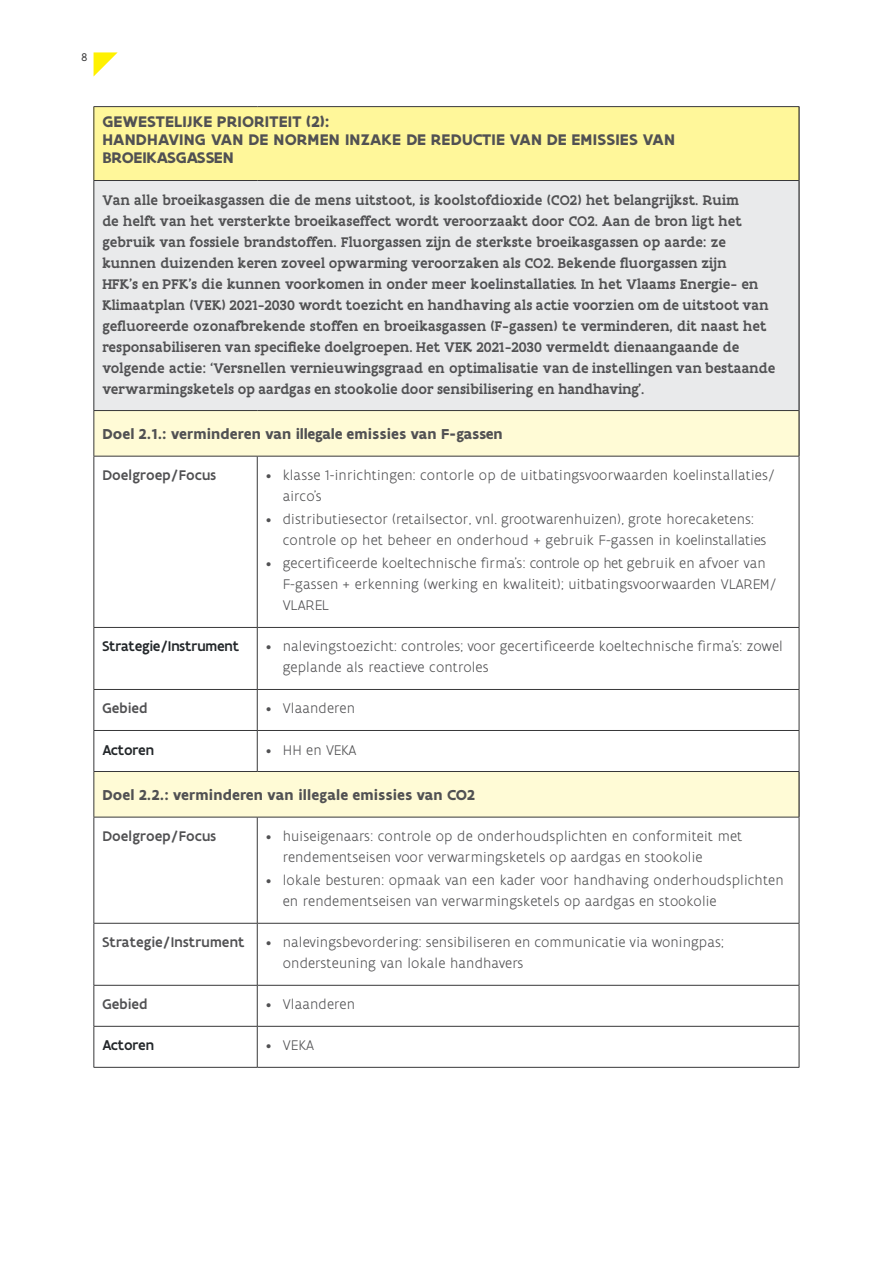
<style>
.page{position:relative;width:893px;height:1263px;background:#fff}
.page>*{position:absolute;margin:0;border:0;box-sizing:border-box;transform-origin:0 0}
.t1_1{font:700 16.5px/18px "Flanders Art Sans";letter-spacing:.01em;color:#515153}
.t1_3{font:700 15.45px "Flanders Art Sans";letter-spacing:.01em;color:#515153}
.t1{font:300 15px/21px "Flanders Art Sans";letter-spacing:.01em;color:#515153}
.t1_2{font:500 15px/21px "Flanders Art Serif";letter-spacing:.01em;color:#515153}
.t1_4{font:500 15px "Flanders Art Sans";letter-spacing:.01em;color:#515153}
.t1_4-2{font:500 15px "Flanders Art Sans";letter-spacing:-.01em;color:#23272a}
.t2{font:12px "Flanders Art Sans";color:#383839}
</style>
<div class="page">
<svg style="left:94px;top:52px;width:24px;height:24px"></svg>
<div style="left:94px;top:107px;width:705px;height:73px;background:#fff79a"></div>
<div style="left:94px;top:180px;width:705px;height:231px;background:#e9eaeb"></div>
<svg style="left:95px;top:411px;width:704px;height:406px"></svg>
<hr style="left:257px;top:456px;width:1px;height:171px;background:#383839">
<hr style="left:94px;top:627px;width:163px;height:1px;background:#383839">
<hr style="left:257px;top:627px;width:542px;height:1px;background:#383839">
<hr style="left:257px;top:628px;width:1px;height:61px;background:#383839">
<hr style="left:94px;top:689px;width:163px;height:1px;background:#383839">
<hr style="left:257px;top:689px;width:542px;height:1px;background:#383839">
<hr style="left:257px;top:690px;width:1px;height:40px;background:#383839">
<hr style="left:94px;top:730px;width:163px;height:1px;background:#383839">
<hr style="left:257px;top:730px;width:542px;height:1px;background:#383839">
<hr style="left:257px;top:731px;width:1px;height:40px;background:#383839">
<hr style="left:257px;top:817px;width:1px;height:106px;background:#383839">
<hr style="left:94px;top:923px;width:163px;height:1px;background:#383839">
<hr style="left:257px;top:923px;width:542px;height:1px;background:#383839">
<hr style="left:257px;top:923px;width:1px;height:62px;background:#383839">
<hr style="left:94px;top:985px;width:163px;height:1px;background:#383839">
<hr style="left:257px;top:985px;width:542px;height:1px;background:#383839">
<hr style="left:257px;top:985px;width:1px;height:41px;background:#383839">
<hr style="left:94px;top:1026px;width:163px;height:1px;background:#383839">
<hr style="left:257px;top:1026px;width:542px;height:1px;background:#383839">
<hr style="left:257px;top:1026px;width:1px;height:41px;background:#383839">
<hr style="left:94px;top:106px;width:163px;height:1px;background:#383839">
<hr style="left:257px;top:106px;width:542px;height:1px;background:#383839">
<hr style="left:94px;top:180px;width:163px;height:1px;background:#383839">
<hr style="left:257px;top:180px;width:542px;height:1px;background:#383839">
<hr style="left:94px;top:410px;width:163px;height:1px;background:#383839">
<hr style="left:257px;top:410px;width:542px;height:1px;background:#383839">
<hr style="left:94px;top:456px;width:163px;height:1px;background:#383839">
<hr style="left:257px;top:456px;width:542px;height:1px;background:#383839">
<hr style="left:94px;top:771px;width:163px;height:1px;background:#383839">
<hr style="left:257px;top:771px;width:542px;height:1px;background:#383839">
<hr style="left:94px;top:817px;width:163px;height:1px;background:#383839">
<hr style="left:257px;top:817px;width:542px;height:1px;background:#383839">
<hr style="left:94px;top:1067px;width:163px;height:1px;background:#383839">
<hr style="left:257px;top:1067px;width:542px;height:1px;background:#383839">
<hr style="left:94px;top:107px;width:1px;height:73px;background:#383839">
<hr style="left:94px;top:181px;width:1px;height:229px;background:#383839">
<hr style="left:94px;top:411px;width:1px;height:45px;background:#383839">
<hr style="left:94px;top:456px;width:1px;height:171px;background:#383839">
<hr style="left:799px;top:456px;width:1px;height:171px;background:#383839">
<hr style="left:94px;top:628px;width:1px;height:61px;background:#383839">
<hr style="left:799px;top:628px;width:1px;height:61px;background:#383839">
<hr style="left:94px;top:690px;width:1px;height:40px;background:#383839">
<hr style="left:799px;top:690px;width:1px;height:40px;background:#383839">
<hr style="left:94px;top:731px;width:1px;height:40px;background:#383839">
<hr style="left:799px;top:731px;width:1px;height:40px;background:#383839">
<hr style="left:94px;top:772px;width:1px;height:45px;background:#383839">
<hr style="left:94px;top:817px;width:1px;height:106px;background:#383839">
<hr style="left:799px;top:817px;width:1px;height:106px;background:#383839">
<hr style="left:94px;top:923px;width:1px;height:62px;background:#383839">
<hr style="left:799px;top:923px;width:1px;height:62px;background:#383839">
<hr style="left:94px;top:985px;width:1px;height:41px;background:#383839">
<hr style="left:799px;top:985px;width:1px;height:41px;background:#383839">
<hr style="left:94px;top:1026px;width:1px;height:41px;background:#383839">
<hr style="left:799px;top:1026px;width:1px;height:41px;background:#383839">
<hr style="left:799px;top:107px;width:1px;height:73px;background:#000001">
<hr style="left:799px;top:180px;width:1px;height:231px;background:#000001">
<hr style="left:799px;top:411px;width:1px;height:45px;background:#000001">
<hr style="left:799px;top:772px;width:1px;height:45px;background:#000001">
<p class="t2" style="left:81px;top:50px;width:7px">8</p>
<p class="t1_1" style="left:102px;top:113px;width:574px">GEWESTELIJKE PRIORITEIT (2):<br>HANDHAVING VAN DE NORMEN INZAKE DE REDUCTIE VAN DE EMISSIES VAN<br>BROEIKASGASSEN</p>
<p class="t1_2" style="left:102px;top:189px;width:675px">Van alle broeikasgassen die de mens uitstoot, is koolstofdioxide (CO2) het belangrijkst. Ruim<br>de helft van het versterkte broeikaseffect wordt veroorzaakt door CO2. Aan de bron ligt het gebruik van fossiele brandstoffen. Fluorgassen zijn de sterkste broeikasgassen op aarde: ze kunnen duizenden keren zoveel opwarming veroorzaken als CO2. Bekende fluorgassen zijn<br>HFK’s en PFK’s die kunnen voorkomen in onder meer koelinstallaties. In het Vlaams Energie- en Klimaatplan (VEK) 2021-2030 wordt toezicht en handhaving als actie voorzien om de uitstoot van gefluoreerde ozonafbrekende stoffen en broeikasgassen (F-gassen) te verminderen, dit naast het responsabiliseren van specifieke doelgroepen. Het VEK 2021-2030 vermeldt dienaangaande de volgende actie: ‘Versnellen vernieuwingsgraad en optimalisatie van de instellingen van bestaande verwarmingsketels op aardgas en stookolie door sensibilisering en handhaving’.</p>
<p class="t1_3" style="left:102px;top:424px;width:402px">Doel 2.1.: verminderen van illegale emissies van F-gassen</p>
<p class="t1_4" style="left:102px;top:466px;width:115px">Doelgroep/Focus</p>
<p class="t1" style="left:283px;top:465px;width:494px;text-indent:-17px">• klasse 1-inrichtingen: contorle op de uitbatingsvoorwaarden koelinstallaties/ airco’s</p>
<p class="t1" style="left:283px;top:509px;width:485px;text-indent:-17px">• distributiesector (retailsector, vnl. grootwarenhuizen), grote horecaketens: controle op het beheer en onderhoud + gebruik F-gassen in koelinstallaties</p>
<p class="t1" style="left:283px;top:553px;width:495px;text-indent:-17px">• gecertificeerde koeltechnische firma’s: controle op het gebruik en afvoer van<br>F-gassen + erkenning (werking en kwaliteit); uitbatingsvoorwaarden VLAREM/<br>VLAREL</p>
<p class="t1_4-2" style="left:102px;top:637px;width:138px">Strategie/Instrument</p>
<p class="t1" style="left:283px;top:636px;width:501px;text-indent:-17px">• nalevingstoezicht: controles; voor gecertificeerde koeltechnische firma’s: zowel geplande als reactieve controles</p>
<p class="t1_4" style="left:102px;top:699px;width:47px">Gebied</p>
<p class="t1" style="left:266px;top:698px;width:91px">• Vlaanderen</p>
<p class="t1_4-2" style="left:102px;top:740px;width:53px">Actoren</p>
<p class="t1" style="left:266px;top:739px;width:92px">• HH en VEKA</p>
<p class="t1_3" style="left:102px;top:785px;width:374px">Doel 2.2.: verminderen van illegale emissies van CO2</p>
<p class="t1_4" style="left:102px;top:827px;width:115px">Doelgroep/Focus</p>
<p class="t1" style="left:283px;top:826px;width:461px;text-indent:-17px">• huiseigenaars: controle op de onderhoudsplichten en conformiteit met rendementseisen voor verwarmingsketels op aardgas en stookolie</p>
<p class="t1" style="left:283px;top:870px;width:502px;text-indent:-17px">• lokale besturen: opmaak van een kader voor handhaving onderhoudsplichten en rendementseisen van verwarmingsketels op aardgas en stookolie</p>
<p class="t1_4" style="left:102px;top:933px;width:144px">Strategie/Instrument</p>
<p class="t1" style="left:283px;top:932px;width:443px;text-indent:-17px">• nalevingsbevordering: sensibiliseren en communicatie via woningpas; ondersteuning van lokale handhavers</p>
<p class="t1_4" style="left:102px;top:995px;width:47px">Gebied</p>
<p class="t1" style="left:266px;top:994px;width:91px">• Vlaanderen</p>
<p class="t1_4-2" style="left:102px;top:1036px;width:53px">Actoren</p>
<p class="t1" style="left:266px;top:1035px;width:50px">• VEKA</p>
</div>
